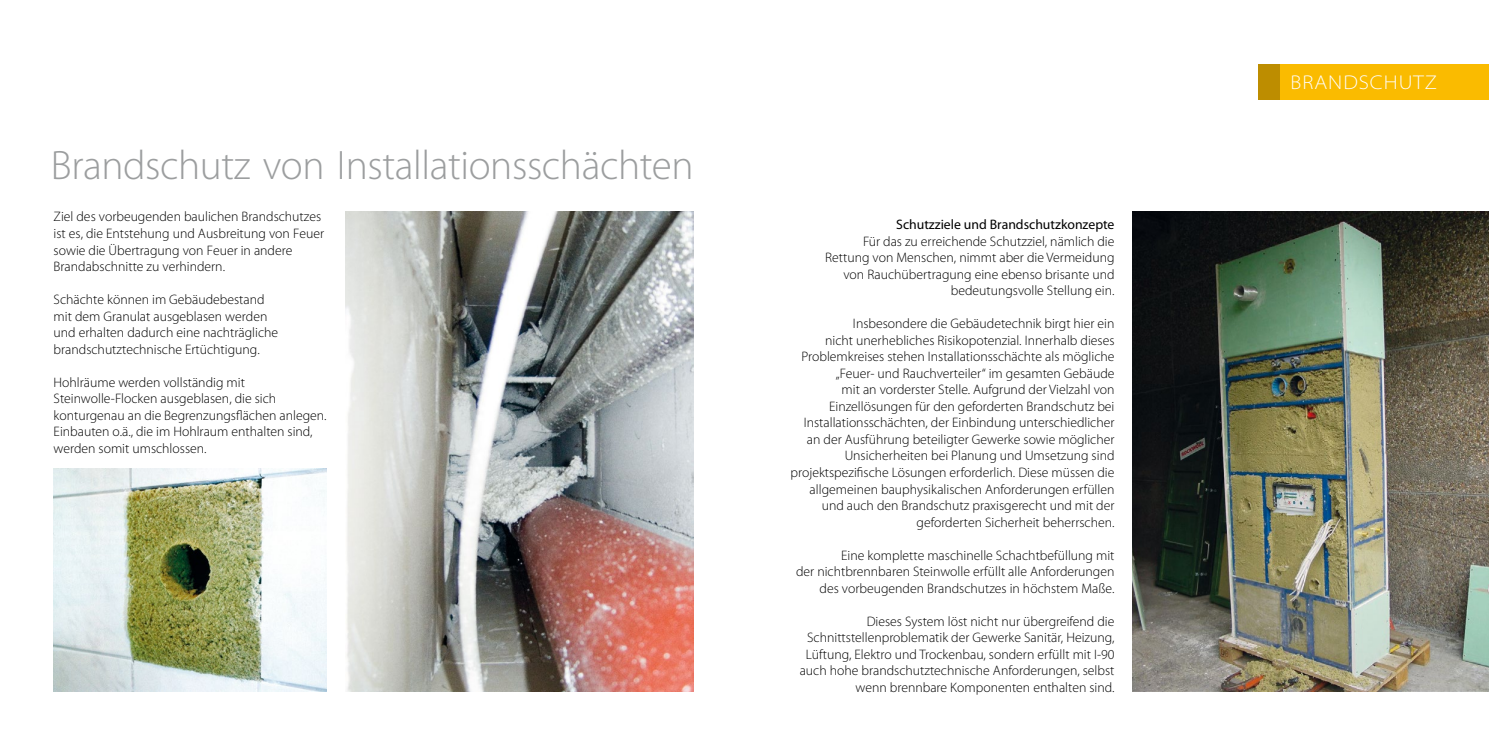
<style>
.page{position:relative;width:1489px;height:745px;background:#fff}
.page>*{position:absolute;margin:0;border:0;box-sizing:border-box;transform-origin:0 0}
.t1{font:300 41.25px "Myriad Pro";letter-spacing:-.01em;color:#9c9e9f}
.t2{font:300 semi-expanded 20px "Myriad Pro";letter-spacing:.05em;color:#fff}
.t3{font:300 13.75px/16.5px "Myriad Pro";color:#000;text-align:right}
.t4{font:13.75px "Myriad Pro";color:#000}
</style>
<div class="page">
<div style="left:1258px;top:64px;width:230px;height:35px;background:#fabb00"></div>
<div style="left:1258px;top:64px;width:21px;height:35px;background:#bd8d00"></div>
<img style="left:345px;top:211px;width:348px;height:480px">
<img style="left:54px;top:468px;width:272px;height:223px">
<img style="left:1132px;top:211px;width:356px;height:480px">
<h1 class="t1" style="left:51px;top:142px;width:644px">Brandschutz von Installationsschächten</h1>
<p class="t3" style="left:54px;top:209px;width:272px;text-align:left">Ziel des vorbeugenden baulichen Brandschutzes ist es, die Entstehung und Ausbreitung von Feuer sowie die Übertragung von Feuer in andere Brandabschnitte zu verhindern.</p>
<p class="t3" style="left:54px;top:291px;width:226px;text-align:left">Schächte können im Gebäudebestand mit dem Granulat ausgeblasen werden und erhalten dadurch eine nachträgliche brandschutztechnische Ertüchtigung.</p>
<p class="t3" style="left:54px;top:374px;width:274px;text-align:left">Hohlräume werden vollständig mit Steinwolle-Flocken ausgeblasen, die sich konturgenau an die Begrenzungsflächen anlegen.<br>Einbauten o.ä., die im Hohlraum enthalten sind, werden somit umschlossen.</p>
<p class="t4" style="left:896px;top:217px;width:220px">Schutzziele und Brandschutzkonzepte</p>
<p class="t3" style="left:825px;top:233px;width:291px">Für das zu erreichende Schutzziel, nämlich die Rettung von Menschen, nimmt aber die Vermeidung von Rauchübertragung eine ebenso brisante und bedeutungsvolle Stellung ein.</p>
<p class="t3" style="left:790px;top:315px;width:325px">Insbesondere die Gebäudetechnik birgt hier ein<br>nicht unerhebliches Risikopotenzial. Innerhalb dieses Problemkreises stehen Installationsschächte als mögliche „Feuer- und Rauchverteiler“ im gesamten Gebäude<br>mit an vorderster Stelle. Aufgrund der Vielzahl von Einzellösungen für den geforderten Brandschutz bei Installationsschächten, der Einbindung unterschiedlicher an der Ausführung beteiligter Gewerke sowie möglicher Unsicherheiten bei Planung und Umsetzung sind projektspezifische Lösungen erforderlich. Diese müssen die allgemeinen bauphysikalischen Anforderungen erfüllen und auch den Brandschutz praxisgerecht und mit der geforderten Sicherheit beherrschen.</p>
<p class="t3" style="left:796px;top:546px;width:320px">Eine komplette maschinelle Schachtbefüllung mit<br>der nichtbrennbaren Steinwolle erfüllt alle Anforderungen des vorbeugenden Brandschutzes in höchstem Maße.</p>
<p class="t3" style="left:799px;top:612px;width:316px">Dieses System löst nicht nur übergreifend die Schnittstellenproblematik der Gewerke Sanitär, Heizung, Lüftung, Elektro und Trockenbau, sondern erfüllt mit I-90 auch hohe brandschutztechnische Anforderungen, selbst wenn brennbare Komponenten enthalten sind.</p>
<h2 class="t2" style="left:1290px;top:71px;width:148px">BRANDSCHUTZ</h2>
</div>
